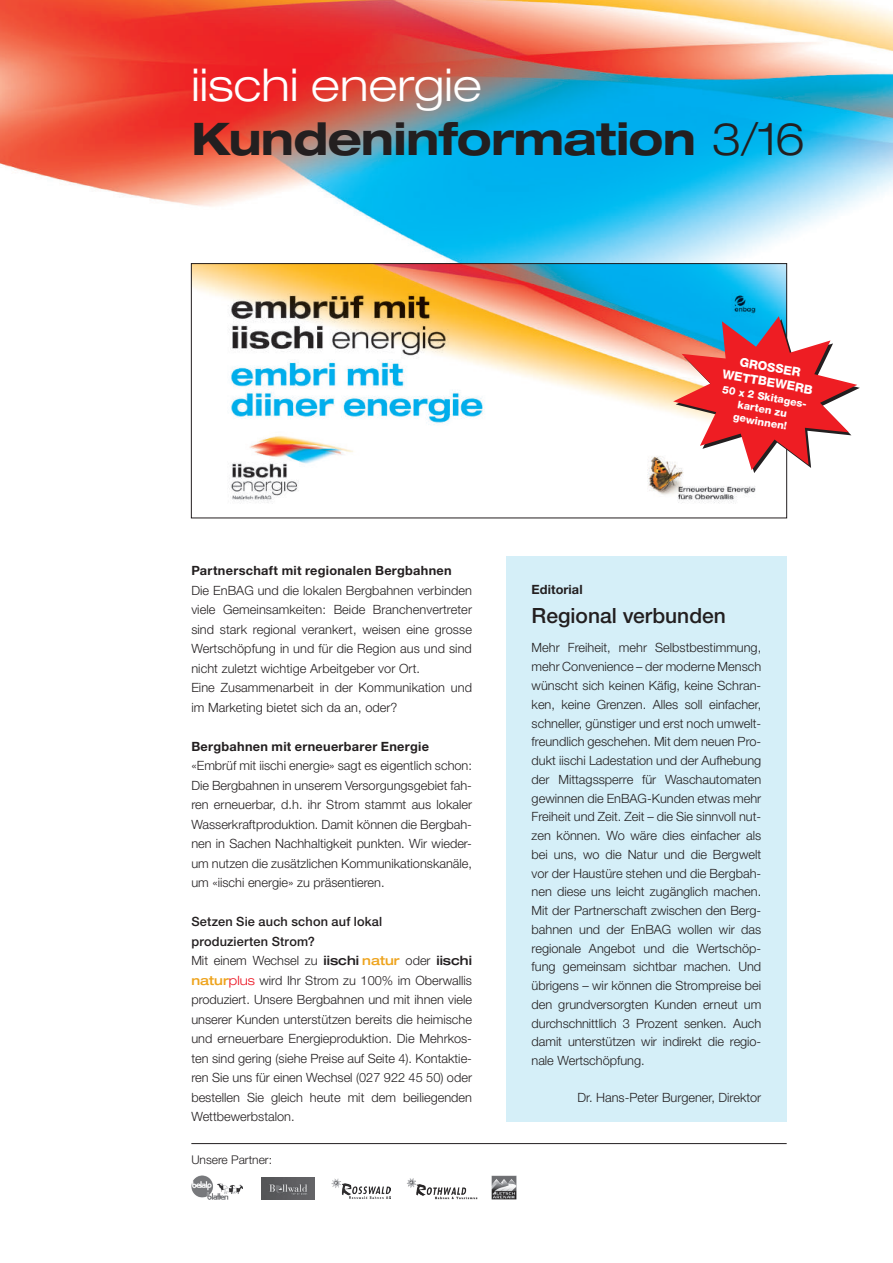
<style>
.page{position:relative;width:893px;height:1263px;background:#fff}
.page>*{position:absolute;margin:0;border:0;box-sizing:border-box;transform-origin:0 0}
.t1{font:700 expanded 45px/54px "Helvetica Neue";letter-spacing:-.02em;color:#231f20}
.t2{font:500 21px "Helvetica Neue";color:#231f20}
.t3{font:300 12.75px/19.5px "Helvetica Neue";color:#231f20}
.t4{font:700 12.75px "Helvetica Neue";letter-spacing:.02em;color:#231f20}
.t5{font:800 12.3px/14.9px "Helvetica Neue";color:#fff;text-align:center}
.t6{font:300 12px "Helvetica Neue";color:#231f20}
.t7{font:800 10.5px/12.6px "Helvetica Neue";color:#fff;text-align:center}
.s1{font-weight:300;color:#fff}
.s2{font-weight:300}
.s3{font-weight:500}
.s4{font-weight:500;font-stretch:expanded}
.s5{font-weight:500;font-stretch:expanded;color:#eea41e}
.s6{font-stretch:expanded;color:#ec1c29}
</style>
<div class="page">
<div style="left:506px;top:556px;width:281px;height:565px;background:#d5eff8"></div>
<img style="left:0;top:0;width:893px;height:270px">
<img style="left:193px;top:265px;width:592px;height:238px">
<div style="left:191px;top:263px;width:596px;height:255px;border:1px solid #231f20"></div>
<img style="left:331px;top:1178px;width:60px;height:21px">
<img style="left:407px;top:1178px;width:71px;height:21px">
<img style="left:262px;top:1177px;width:52px;height:22px">
<img style="left:491px;top:1176px;width:26px;height:23px">
<img style="left:191px;top:1175px;width:51px;height:24px">
<svg style="left:673px;top:316px;width:187px;height:157px"></svg>
<hr style="left:191px;top:1143px;width:596px;height:1px;background:#231f20">
<h1 class="t1" style="left:191px;top:56px;width:615px"><span class="s1">iischi energie<br></span>Kundeninformation <span class="s2">3/16</span></h1>
<p class="t4" style="left:191px;top:563px;width:262px">Partnerschaft mit regionalen Bergbahnen</p>
<p class="t3" style="left:191px;top:580px;width:282px">Die EnBAG und die lokalen Bergbahnen verbinden viele Gemeinsamkeiten: Beide Branchenvertreter sind stark regional verankert, weisen eine grosse Wertschöpfung in und für die Region aus und sind nicht zuletzt wichtige Arbeitgeber vor Ort.<br>Eine Zusammenarbeit in der Kommunikation und im Marketing bietet sich da an, oder?</p>
<p class="t4" style="left:191px;top:738px;width:239px">Bergbahnen mit erneuerbarer Energie</p>
<p class="t3" style="left:191px;top:756px;width:282px;text-align:justify">«Embrüf mit iischi energie» sagt es eigentlich schon:<br>Die Bergbahnen in unserem Versorgungsgebiet fah&shy;ren erneuerbar, d.h. ihr Strom stammt aus lokaler Wasserkraftproduktion. Damit können die Bergbah&shy;nen in Sachen Nachhaltigkeit punkten. Wir wieder&shy;um nutzen die zusätzlichen Kommunikationskanäle, um «iischi energie» zu präsentieren.</p>
<p class="t3" style="left:191px;top:912px;width:282px"><span class="s3">Setzen Sie auch schon auf lokal<br>produzierten Strom?<br></span>Mit einem Wechsel zu <span class="s4">iischi</span> <span class="s5">natur</span> oder <span class="s4">iischi </span><span class="s5">natur</span><span class="s6">plus</span> wird Ihr Strom zu 100% im Oberwallis produziert. Unsere Bergbahnen und mit ihnen viele unserer Kunden unterstützen bereits die heimische und erneuerbare Energieproduktion. Die Mehrkos&shy;ten sind gering (siehe Preise auf Seite 4). Kontaktie&shy;ren Sie uns für einen Wechsel (027 922 45 50) oder bestellen Sie gleich heute mit dem beiliegenden Wettbewerbstalon.</p>
<p class="t6" style="left:191px;top:1152px;width:82px">Unsere Partner:</p>
<p class="t5" style="left:726px;top:352px;width:93px;rotate:10deg">GROSSER<br>WETTBEWERB</p>
<p class="t7" style="left:724px;top:383px;width:88px;rotate:10deg">50 x 2 Skitages&shy;karten zu gewinnen!</p>
<p class="t4" style="left:532px;top:582px;width:52px">Editorial</p>
<h2 class="t2" style="left:532px;top:603px;width:196px">Regional verbunden</h2>
<p class="t3" style="left:532px;top:638px;width:231px;line-height:18.8px;text-align:justify">Mehr Freiheit, mehr Selbstbestimmung, mehr Convenience – der moderne Mensch wünscht sich keinen Käfig, keine Schran&shy;ken, keine Grenzen. Alles soll einfacher, schneller, günstiger und erst noch umwelt&shy;freundlich geschehen. Mit dem neuen Pro&shy;dukt iischi Ladestation und der Aufhebung der Mittagssperre für Waschautomaten gewinnen die EnBAG-Kunden etwas mehr Freiheit und Zeit. Zeit – die Sie sinnvoll nut&shy;zen können. Wo wäre dies einfacher als bei uns, wo die Natur und die Bergwelt vor der Haustüre stehen und die Bergbah&shy;nen diese uns leicht zugänglich machen.<br>Mit der Partnerschaft zwischen den Berg&shy;bahnen und der EnBAG wollen wir das regionale Angebot und die Wertschöp&shy;fung gemeinsam sichtbar machen. Und übrigens – wir können die Strompreise bei den grundversorgten Kunden erneut um durchschnittlich 3 Prozent senken. Auch damit unterstützen wir indirekt die regio&shy;nale Wertschöpfung.</p>
<p class="t3" style="left:577px;top:1087px;width:185px">Dr. Hans-Peter Burgener, Direktor</p>
</div>
